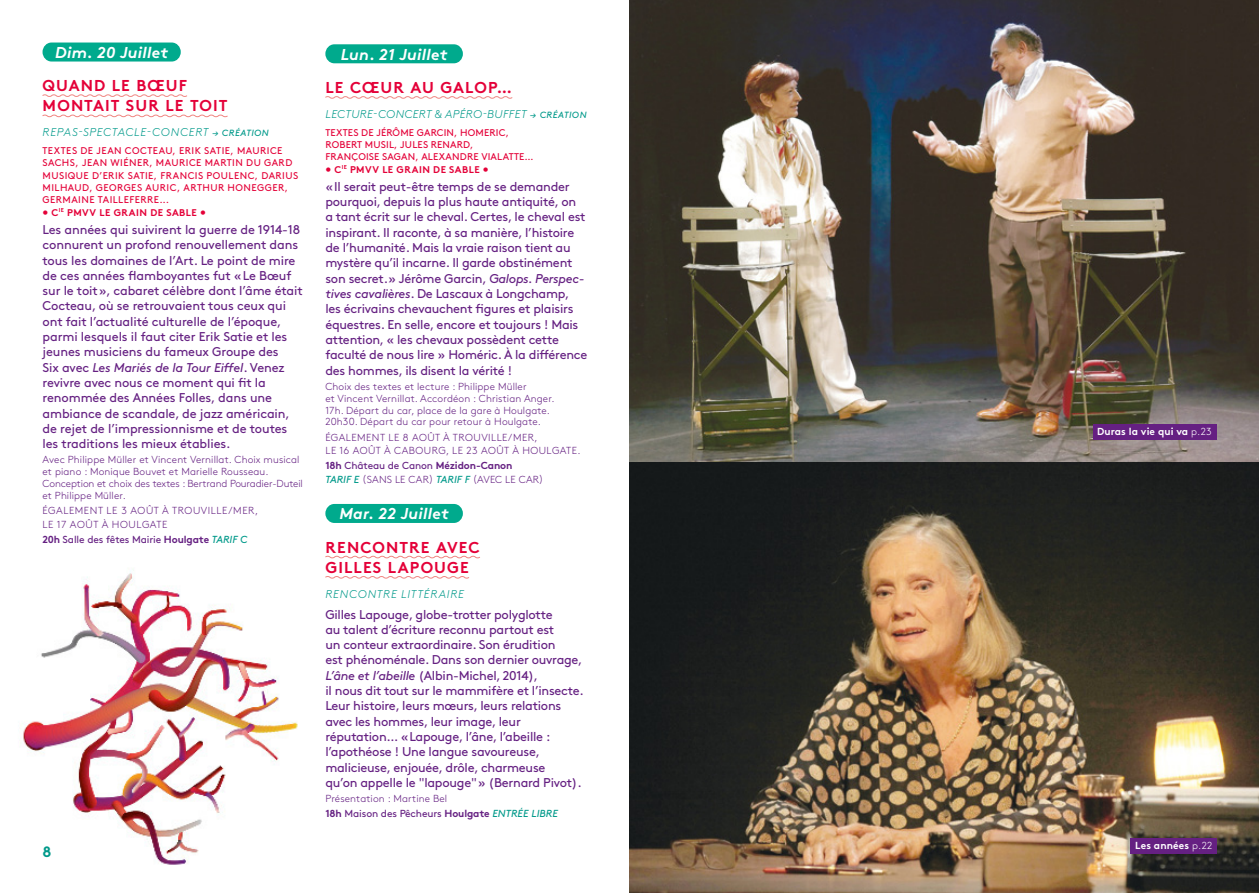
<style>
.page{position:relative;width:1259px;height:893px;background:#fff}
.page>*{position:absolute;margin:0;border:0;box-sizing:border-box;transform-origin:0 0}
.t1{font:700 15.75px/20.2px "Brown";letter-spacing:.07em;color:#e40038}
.t2{font:italic 700 15.75px "Brown";letter-spacing:.02em;color:#fff}
.t3{font:700 15px "Brown";color:#00998a}
.t4{font:700 15px "Brown";color:#fff}
.t5{font:12.75px/15.3px "Brown";letter-spacing:-.02em;color:#652082}
.t6{font:italic 300 11.25px "Brown";letter-spacing:.06em;color:#00998a}
.t7{font:italic 300 11.25px "Brown";letter-spacing:.03em;color:#00998a}
.t8{font:300 10.2px/12px "Brown";letter-spacing:.015em;color:#652082}
.t9{font:300 10.2px/13.5px "Brown";letter-spacing:.045em;color:#652082}
.t10{font:300 10.2px/13.5px "Brown";letter-spacing:.055em;color:#652082}
.t11{font:10.2px "Brown";letter-spacing:-.01em;color:#652082}
.t12{font:700 10.2px "Brown";letter-spacing:.01em;color:#fff}
.t13{font:9.75px "Brown";letter-spacing:.035em;color:#e40038}
.t14{font:700 9.75px "Brown";letter-spacing:.05em;color:#e40038}
.s1{font-weight:400;font-size:9px}
.s2{font-style:italic}
.s3{font-weight:700}
.s4{font-style:italic;color:#00998a}
.s5{font-weight:400}
.s6{font-weight:400;font-style:italic;color:#00998a}
.s7{font-weight:300}
</style>
<div class="page">
<img style="left:20px;top:0;width:1239px;height:893px">
<div style="left:1093px;top:425px;width:123px;height:15px;background:#652082"></div>
<svg style="left:325px;top:95px;width:188px;height:4px"></svg>
<svg style="left:325px;top:555px;width:156px;height:4px"></svg>
<svg style="left:325px;top:575px;width:145px;height:4px"></svg>
<div style="left:325px;top:44px;width:138px;height:19px;background:#00aa8d;border-radius:9px"></div>
<div style="left:325px;top:504px;width:138px;height:19px;background:#00aa8d;border-radius:9px"></div>
<svg style="left:42px;top:94px;width:146px;height:4px"></svg>
<svg style="left:42px;top:114px;width:186px;height:4px"></svg>
<div style="left:43px;top:43px;width:138px;height:19px;background:#00aa8d;border-radius:9px"></div>
<div style="left:1129px;top:839px;width:87px;height:15px;background:#652082"></div>
<p class="t2" style="left:55px;top:40px;width:115px">Dim. 20 Juillet</p>
<p class="t1" style="left:43px;top:74px;width:186px">QUAND LE BŒUF<br>MONTAIT SUR LE TOIT</p>
<p class="t6" style="left:43px;top:124px;width:226px">REPAS-SPECTACLE-CONCERT <span class="s1">→ création</span></p>
<p class="t13" style="left:43px;top:143px;width:25px">Textes</p>
<p class="t13" style="left:80px;top:143px;width:29px">de Jean</p>
<p class="t13" style="left:125px;top:143px;width:15px">Cocteau</p>
<p class="t13" style="left:173px;top:143px;width:19px">, Erik</p>
<p class="t13" style="left:204px;top:143px;width:12px">Satie</p>
<p class="t13" style="left:230px;top:143px;width:23px">, Maurice</p>
<p class="t13" style="left:43px;top:156px;width:14px">Sachs</p>
<p class="t13" style="left:75px;top:156px;width:19px">, Jean</p>
<p class="t13" style="left:111px;top:156px;width:17px">Wiéner</p>
<p class="t13" style="left:149px;top:156px;width:23px">, Maurice</p>
<p class="t13" style="left:205px;top:156px;width:16px">Martin</p>
<p class="t13" style="left:246px;top:156px;width:34px">du Gard</p>
<p class="t13" style="left:43px;top:168px;width:16px">Musique</p>
<p class="t13" style="left:92px;top:168px;width:23px">d’Erik</p>
<p class="t13" style="left:128px;top:168px;width:12px">Satie</p>
<p class="t13" style="left:154px;top:168px;width:19px">, Francis</p>
<p class="t13" style="left:207px;top:168px;width:15px">Poulenc</p>
<p class="t13" style="left:255px;top:168px;width:21px">, Darius</p>
<p class="t13" style="left:43px;top:180px;width:16px">Milhaud</p>
<p class="t13" style="left:89px;top:180px;width:22px">, Georges</p>
<p class="t13" style="left:146px;top:180px;width:14px">Auric</p>
<p class="t13" style="left:177px;top:180px;width:22px">, Arthur</p>
<p class="t13" style="left:227px;top:180px;width:16px">Honegger</p>
<p class="t13" style="left:285px;top:180px;width:5px">,</p>
<p class="t13" style="left:43px;top:193px;width:15px">Germaine</p>
<p class="t13" style="left:98px;top:193px;width:12px">Tailleferre</p>
<p class="t13" style="left:159px;top:193px;width:11px">...</p>
<p class="t14" style="left:43px;top:204px;width:79px">• C<sup>ie</sup> PMVV le grain</p>
<p class="t14" style="left:150px;top:204px;width:57px">de sable •</p>
<p class="t5" style="left:43px;top:221px;width:262px">Les années qui suivirent la guerre de 1914-18 connurent un profond renouvellement dans tous les domaines de l’Art. Le point de mire de ces années flamboyantes fut «Le Bœuf sur le toit», cabaret célèbre dont l’âme était Cocteau, où se retrouvaient tous ceux qui ont fait l’actualité culturelle de l’époque, parmi lesquels il faut citer Erik Satie et les jeunes musiciens du fameux Groupe des<br>Six avec <span class="s2">Les Mariés de la Tour Eiffel</span>. Venez revivre avec nous ce moment qui fit la renommée des Années Folles, dans une ambiance de scandale, de jazz américain, de rejet de l’impressionnisme et de toutes les traditions les mieux établies.</p>
<p class="t8" style="left:43px;top:453px;width:262px">Avec Philippe Müller et Vincent Vernillat. Choix musical et piano : Monique Bouvet et Marielle Rousseau.<br>Conception et choix des textes : Bertrand Pouradier-Duteil et Philippe Müller.</p>
<p class="t10" style="left:43px;top:503px;width:217px">Égalem ent le 3 Août à trouville/m er, le 17 août à Houlgate</p>
<p class="t11" style="left:43px;top:532px;width:206px"><span class="s3">20h</span> Salle des fêtes Mairie <span class="s3">Houlgate</span> <span class="s4">Tarif C</span></p>
<p class="t2" style="left:341px;top:42px;width:108px">Lun. 21 Juillet</p>
<p class="t1" style="left:325px;top:76px;width:188px">LE CŒUR AU GALOP…</p>
<p class="t7" style="left:325px;top:105px;width:261px">LECTURE-CONCERT &amp; APÉRO-BUFFET <span class="s1">→ création</span></p>
<p class="t13" style="left:325px;top:125px;width:24px">Textes</p>
<p class="t13" style="left:361px;top:125px;width:70px">de Jérôme Garcin</p>
<p class="t13" style="left:454px;top:125px;width:21px">, Homeric</p>
<p class="t13" style="left:506px;top:125px;width:5px">,</p>
<p class="t13" style="left:325px;top:137px;width:14px">Robert</p>
<p class="t13" style="left:365px;top:137px;width:15px">Musil</p>
<p class="t13" style="left:394px;top:137px;width:18px">, Jules</p>
<p class="t13" style="left:431px;top:137px;width:14px">Renard</p>
<p class="t13" style="left:470px;top:137px;width:5px">,</p>
<p class="t13" style="left:325px;top:149px;width:13px">Fran</p>
<p class="t13" style="left:351px;top:149px;width:13px">çoise</p>
<p class="t13" style="left:382px;top:149px;width:14px">Sagan</p>
<p class="t13" style="left:415px;top:149px;width:38px">, Alexandre</p>
<p class="t13" style="left:481px;top:149px;width:13px">Vialatte</p>
<p class="t13" style="left:524px;top:149px;width:11px">…</p>
<p class="t14" style="left:325px;top:161px;width:79px">• C<sup>ie</sup> PMVV le grain</p>
<p class="t14" style="left:433px;top:161px;width:57px">de sable •</p>
<p class="t5" style="left:325px;top:178px;width:263px">«Il serait peut-être temps de se demander pourquoi, depuis la plus haute antiquité, on<br>a tant écrit sur le cheval. Certes, le cheval est inspirant. Il raconte, à sa manière, l’histoire de l’humanité. Mais la vraie raison tient au mystère qu’il incarne. Il garde obstinément son secret.» Jérôme Garcin, <span class="s2">Galops. Perspec&shy;tives cavalières</span>. De Lascaux à Longchamp, les écrivains chevauchent figures et plaisirs équestres. En selle, encore et toujours ! Mais attention, « les chevaux possèdent cette faculté de nous lire » Homéric. À la différence des hommes, ils disent la vérité !</p>
<p class="t8" style="left:325px;top:379px;width:231px">Choix des textes et lecture : Philippe Müller<br>et Vincent Vernillat. Accordéon : Christian Anger.<br>17h. Départ du car, place de la gare à Houlgate.<br>20h30. Départ du car pour retour à Houlgate.</p>
<p class="t9" style="left:325px;top:429px;width:257px">Égalem ent le 8 août à Trouville/Mer,<br>le 16 août à Cabourg, le 23 août à Houlgate.</p>
<p class="t8" style="left:325px;top:458px;width:220px;line-height:13.5px"><span class="s3">18h</span> <span class="s5">Château de Canon</span> <span class="s3">Mézidon-Canon<br></span><span class="s6">Tarif E</span> (sans l e car) <span class="s6">Tarif f</span> (avec l e car)</p>
<p class="t2" style="left:339px;top:501px;width:111px">Mar. 22 Juillet</p>
<p class="t1" style="left:325px;top:535px;width:156px">RENCONTRE AVEC<br>GILLES LAPOUGE</p>
<p class="t6" style="left:325px;top:585px;width:140px">RENCONTRE LITTÉRAIRE</p>
<p class="t5" style="left:325px;top:605px;width:260px">Gilles Lapouge, globe-trotter polyglotte<br>au talent d’écriture reconnu partout est<br>un conteur extraordinaire. Son érudition<br>est phénoménale. Dans son dernier ouvrage, <span class="s2">L’âne et l’abeille</span> (Albin-Michel, 2014),<br>il nous dit tout sur le mammifère et l’insecte.<br>Leur histoire, leurs mœurs, leurs relations avec les hommes, leur image, leur réputation… «Lapouge, l’âne, l’abeille : l’apothéose ! Une langue savoureuse, malicieuse, enjouée, drôle, charmeuse<br>qu’on appelle le "lapouge"» (Bernard Pivot).</p>
<p class="t8" style="left:325px;top:790px;width:228px;line-height:15.3px">Présentation : Martine Bel<br><span class="s3">18h</span> <span class="s5">Maison des Pêcheurs</span> <span class="s3">Houlgate</span> <span class="s6">ENTRée Libre</span></p>
<p class="t12" style="left:1097px;top:423px;width:116px">Duras la vie qui va <span class="s7">p.23</span></p>
<p class="t12" style="left:1135px;top:837px;width:79px">Les années <span class="s7">p.22</span></p>
<p class="t3" style="left:43px;top:839px;width:10px">8</p>
<p class="t4" style="left:1206px;top:839px;width:10px">9</p>
</div>
